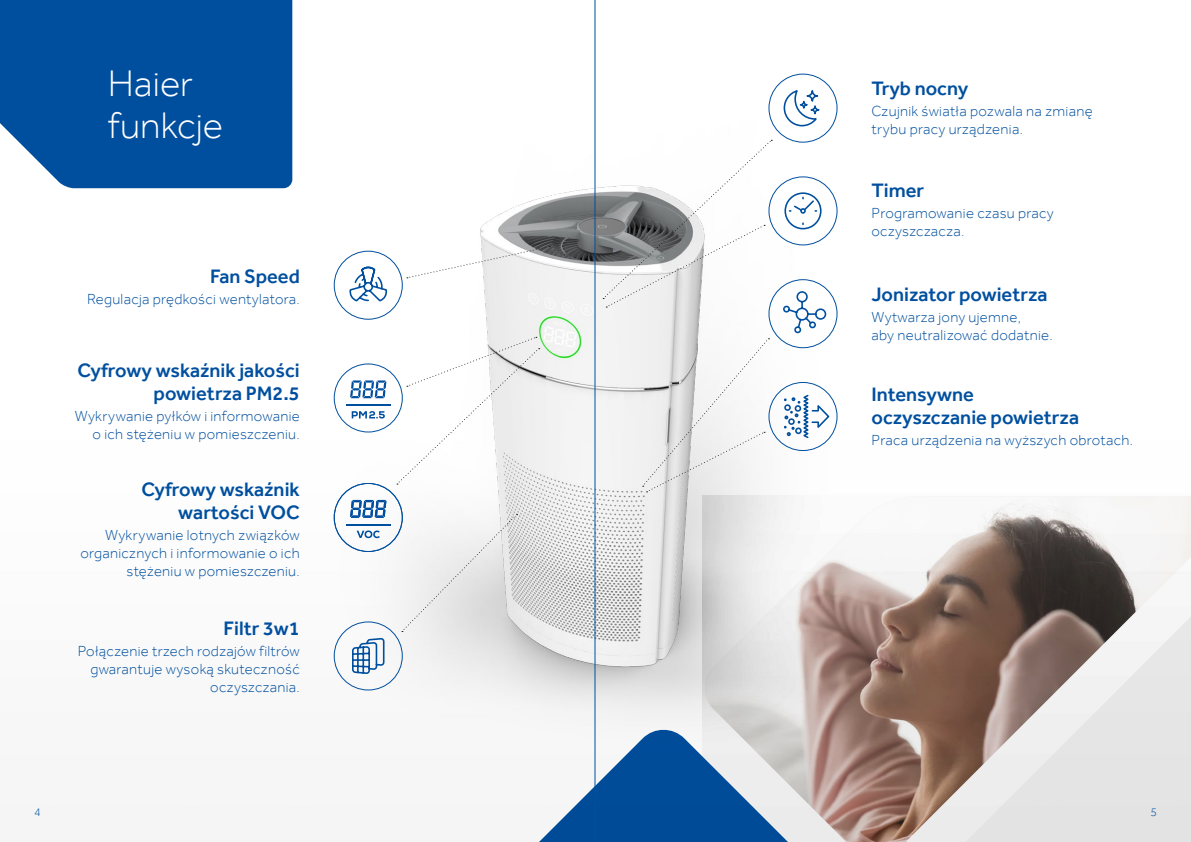
<style>
.page{position:relative;width:1191px;height:842px;background:#fff}
.page>*{position:absolute;margin:0;border:0;box-sizing:border-box;transform-origin:0 0}
.t1{font:300 38px/42px "Effra";color:#fff}
.t2{font:500 20px/23px "Effra";color:#004f9f;text-align:right}
.t3{font:300 15px/18px "Effra";letter-spacing:.02em;color:#004f9f;text-align:right}
.t4{font:300 12px "Effra";color:#004f9f}
</style>
<div class="page">
<img style="left:51px;top:28px;width:787px;height:781px">
<img style="left:472px;top:158px;width:257px;height:522px">
<svg style="left:472px;top:727px;width:232px;height:115px;fill:#f5f5f5"></svg>
<img style="left:704px;top:497px;width:233px;height:345px">
<svg style="left:937px;top:496px;width:254px;height:346px"></svg>
<div style="left:0;top:0;width:292px;height:188px;background:#004f9f"></div>
<svg style="left:407px;top:246px;width:143px;height:32px"></svg>
<svg style="left:603px;top:140px;width:169px;height:167px"></svg>
<svg style="left:643px;top:338px;width:126px;height:154px"></svg>
<svg style="left:350px;top:500px;width:36px;height:18px"></svg>
<div style="left:334px;top:483px;width:69px;height:69px;border:1px solid #004f9f;border-radius:50%"></div>
<hr style="left:346px;top:524px;width:45px;height:1px;background:#004f9f">
<svg style="left:357px;top:530px;width:23px;height:8px"></svg>
<div style="left:768px;top:176px;width:69px;height:69px;border:1px solid #004f9f;border-radius:50%"></div>
<svg style="left:783px;top:192px;width:39px;height:38px"></svg>
<div style="left:334px;top:621px;width:69px;height:69px;border:1px solid #004f9f;border-radius:50%"></div>
<svg style="left:351px;top:638px;width:34px;height:37px"></svg>
<div style="left:768px;top:279px;width:69px;height:69px;border:1px solid #004f9f;border-radius:50%"></div>
<svg style="left:782px;top:290px;width:45px;height:44px"></svg>
<div style="left:768px;top:74px;width:69px;height:69px;border:1px solid #004f9f;border-radius:50%"></div>
<svg style="left:782px;top:88px;width:38px;height:39px"></svg>
<div style="left:334px;top:251px;width:69px;height:69px;border:1px solid #004f9f;border-radius:50%"></div>
<svg style="left:349px;top:266px;width:38px;height:37px"></svg>
<div style="left:768px;top:382px;width:69px;height:69px;border:1px solid #004f9f;border-radius:50%"></div>
<svg style="left:783px;top:393px;width:47px;height:47px"></svg>
<svg style="left:402px;top:514px;width:115px;height:118px"></svg>
<svg style="left:397px;top:337px;width:143px;height:148px"></svg>
<svg style="left:350px;top:380px;width:36px;height:18px"></svg>
<div style="left:334px;top:364px;width:69px;height:68px;border:1px solid #004f9f;border-radius:50%"></div>
<hr style="left:346px;top:404px;width:45px;height:2px;background:#004f9f">
<svg style="left:352px;top:411px;width:33px;height:8px"></svg>
<hr style="left:594px;top:0;width:1px;height:842px;background:#004f9f">
<h1 class="t1" style="left:108px;top:62px;width:117px">Haier funkcje</h1>
<h2 class="t2" style="left:210px;top:265px;width:91px">Fan Speed</h2>
<p class="t3" style="left:87px;top:290px;width:214px">Regulacja prędkości wentylatora.</p>
<h2 class="t2" style="left:78px;top:358px;width:224px">Cyfrowy wskaźnik jakości powietrza PM2.5</h2>
<p class="t3" style="left:75px;top:407px;width:226px">Wykrywanie pyłków i informowanie o ich stężeniu w pomieszczeniu.</p>
<h2 class="t2" style="left:142px;top:478px;width:160px">Cyfrowy wskaźnik wartości VOC</h2>
<p class="t3" style="left:80px;top:526px;width:221px">Wykrywanie lotnych związków organicznych i informowanie o ich stężeniu w pomieszczeniu.</p>
<h2 class="t2" style="left:223px;top:616px;width:78px">Filtr 3w1</h2>
<p class="t3" style="left:78px;top:641px;width:223px">Połączenie trzech rodzajów filtrów gwarantuje wysoką skuteczność oczyszczania.</p>
<h2 class="t2" style="left:871px;top:77px;width:98px">Tryb nocny</h2>
<p class="t3" style="left:871px;top:102px;width:223px;text-align:left">Czujnik światła pozwala na zmianę trybu pracy urządzenia.</p>
<h2 class="t2" style="left:871px;top:179px;width:54px">Timer</h2>
<p class="t3" style="left:871px;top:204px;width:184px;text-align:left">Programowanie czasu pracy oczyszczacza.</p>
<h2 class="t2" style="left:871px;top:283px;width:178px">Jonizator powietrza</h2>
<p class="t3" style="left:871px;top:308px;width:183px;text-align:left">Wytwarza jony ujemne,<br>aby neutralizować dodatnie.</p>
<h2 class="t2" style="left:871px;top:383px;width:209px;text-align:left">Intensywne oczyszczanie powietrza</h2>
<p class="t3" style="left:871px;top:431px;width:263px">Praca urządzenia na wyższych obrotach.</p>
<p class="t4" style="left:34px;top:805px;width:8px">4</p>
<p class="t4" style="left:1150px;top:805px;width:8px">5</p>
</div>
